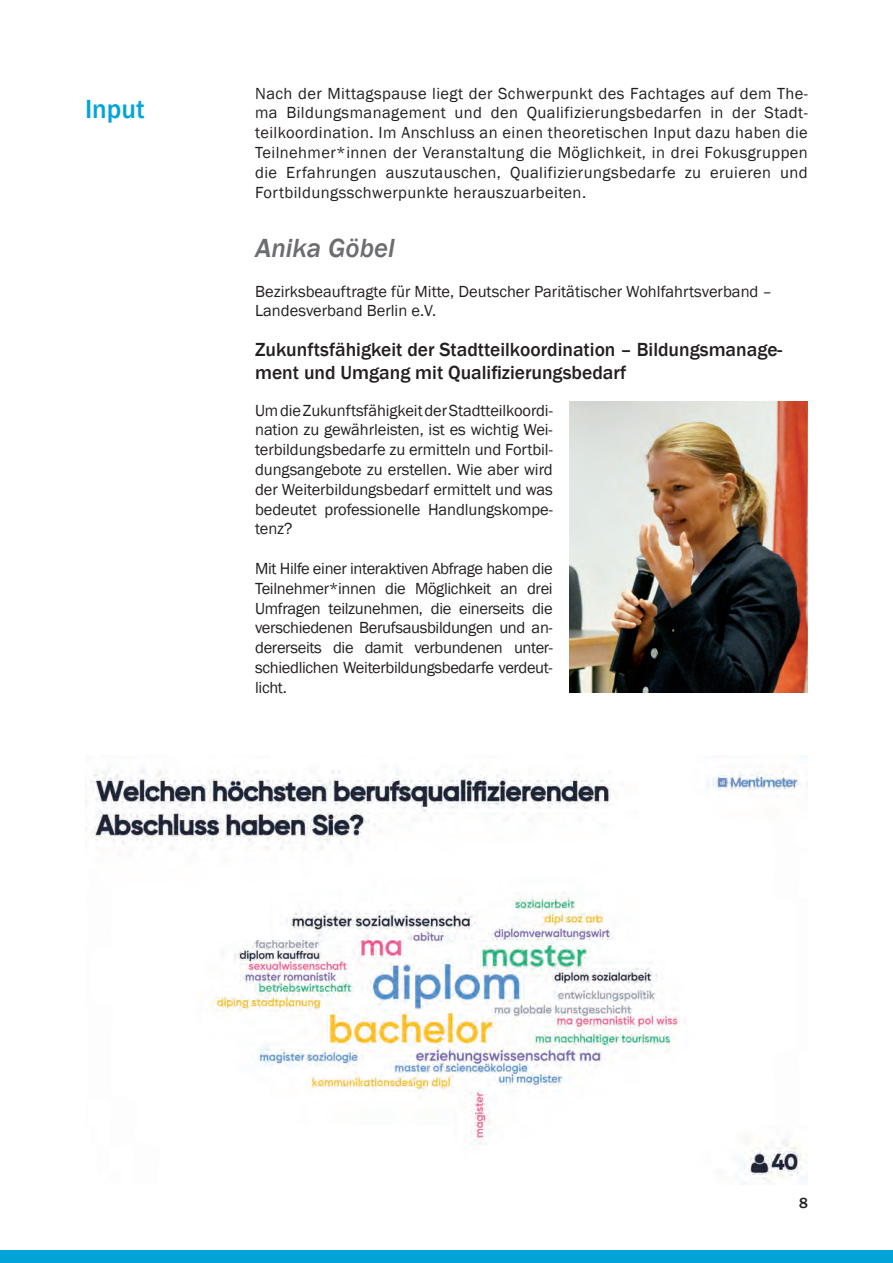
<style>
.page{position:relative;width:893px;height:1263px;background:#fff}
.page>*{position:absolute;margin:0;border:0;box-sizing:border-box;transform-origin:0 0}
.t1{font:italic 500 27px "Franklin Gothic";color:#6c6d70}
.t2{font:500 27px "Franklin Gothic";color:#00a4d9}
.t3{font:500 19.5px/23.4px "Franklin Gothic";color:#231f20}
.t4{font:16.5px/19.8px "Franklin Gothic";color:#231f20;text-align:justify}
.t5{font:500 15px "Franklin Gothic";color:#231f20}
</style>
<div class="page">
<div style="left:0;top:1250px;width:893px;height:13px;background:#00a4d9"></div>
<img style="left:570px;top:402px;width:238px;height:291px">
<img style="left:86px;top:756px;width:721px;height:428px">
<h1 class="t2" style="left:85px;top:93px;width:61px">Input</h1>
<p class="t4" style="left:255px;top:84px;width:554px">Nach der Mittagspause liegt der Schwerpunkt des Fachtages auf dem The&shy;ma Bildungsmanagement und den Qualifizierungsbedarfen in der Stadt&shy;teilkoordination. Im Anschluss an einen theoretischen Input dazu haben die Teilnehmer*innen der Veranstaltung die Möglichkeit, in drei Fokusgruppen die Erfahrungen auszutauschen, Qualifizierungsbedarfe zu eruieren und Fortbildungsschwerpunkte herauszuarbeiten.</p>
<h1 class="t1" style="left:255px;top:231px;width:141px">Anika Göbel</h1>
<p class="t4" style="left:255px;top:282px;width:519px">Bezirksbeauftragte für Mitte, Deutscher Paritätischer Wohlfahrtsverband –<br>Landesverband Berlin e.V.</p>
<p class="t3" style="left:255px;top:338px;width:529px">Zukunftsfähigkeit der Stadtteilkoordination – Bildungsmanage&shy;ment und Umgang mit Qualifizierungsbedarf</p>
<p class="t4" style="left:255px;top:400px;width:299px">Um die Zukunftsfähigkeit der Stadtteilkoordi&shy;nation zu gewährleisten, ist es wichtig Wei&shy;terbildungsbedarfe zu ermitteln und Fortbil&shy;dungsangebote zu erstellen. Wie aber wird der Weiterbildungsbedarf ermittelt und was bedeutet professionelle Handlungskompe&shy;tenz?</p>
<p class="t4" style="left:255px;top:559px;width:299px">Mit Hilfe einer interaktiven Abfrage haben die Teilnehmer*innen die Möglichkeit an drei Umfragen teilzunehmen, die einerseits die verschiedenen Berufsausbildungen und an&shy;dererseits die damit verbundenen unter&shy;schiedlichen Weiterbildungsbedarfe verdeut&shy;licht.</p>
<p class="t5" style="left:799px;top:1193px;width:10px">8</p>
</div>
